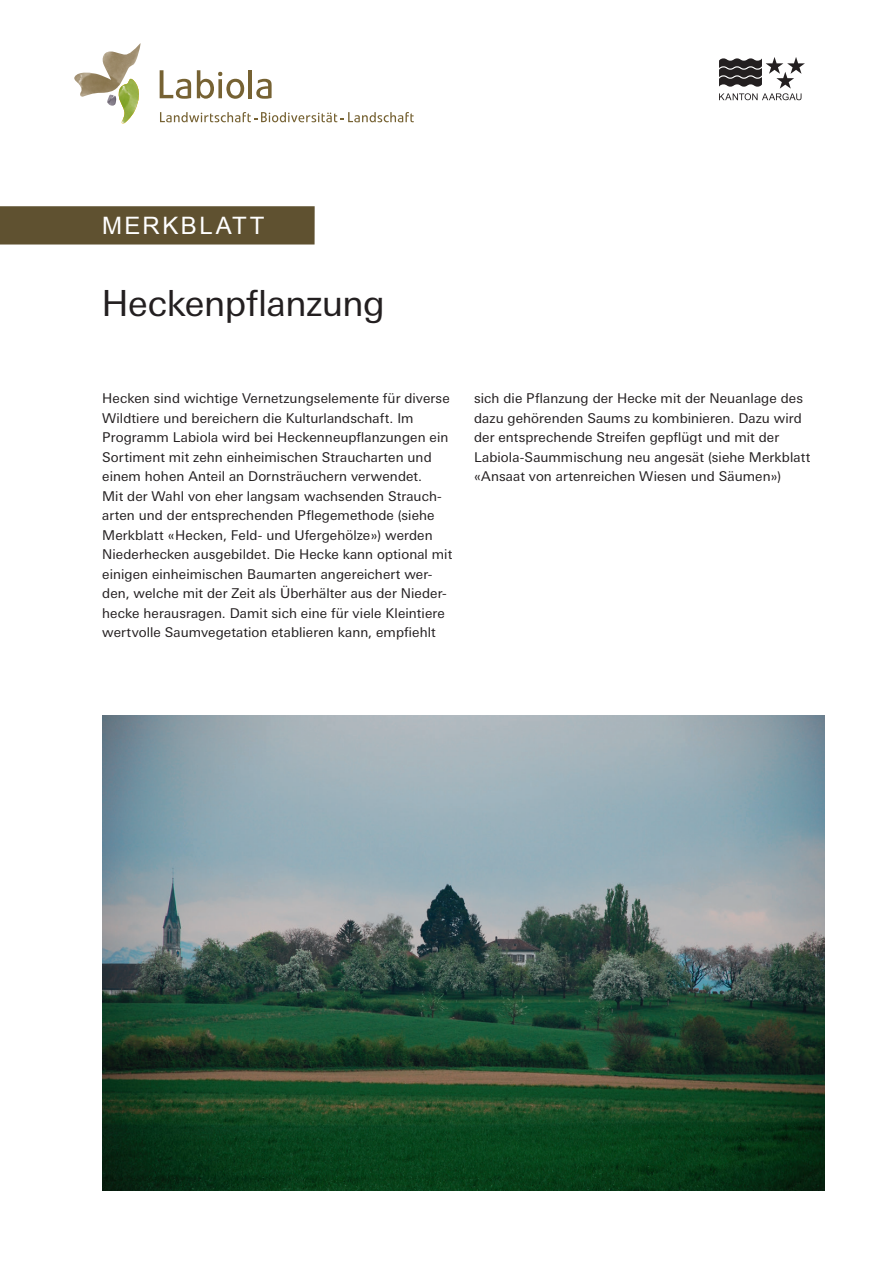
<style>
.page{position:relative;width:893px;height:1263px;background:#fff}
.page>*{position:absolute;margin:0;border:0;box-sizing:border-box;transform-origin:0 0}
.t1{font:36px "Linotype Univers Basic";letter-spacing:-.015em;color:#231f20}
.t2{font:24px "Arial";letter-spacing:.105em;color:#fff}
.t3{font:13.5px/19.5px "Linotype Univers Basic";letter-spacing:.005em;color:#231f20}
</style>
<div class="page">
<div style="left:0;top:206px;width:315px;height:38px;background:#5f5130"></div>
<svg style="left:719px;top:57px;width:86px;height:43px"></svg>
<svg style="left:74px;top:43px;width:67px;height:63px"></svg>
<img style="left:116px;top:79px;width:25px;height:45px">
<svg style="left:160px;top:70px;width:31px;height:29px"></svg>
<svg style="left:197px;top:70px;width:47px;height:29px"></svg>
<hr style="left:248px;top:70px;width:4px;height:28px;background:#766233">
<svg style="left:256px;top:79px;width:16px;height:20px"></svg>
<svg style="left:160px;top:112px;width:254px;height:10px"></svg>
<img style="left:102px;top:715px;width:723px;height:476px">
<h2 class="t2" style="left:102px;top:210px;width:164px">MERKBLATT</h2>
<h1 class="t1" style="left:101px;top:282px;width:285px">Heckenpflanzung</h1>
<p class="t3" style="left:102px;top:389px;width:352px">Hecken sind wichtige Vernetzungselemente für diverse Wildtiere und bereichern die Kulturlandschaft. Im Programm Labiola wird bei Heckenneupflanzungen ein Sortiment mit zehn einheimischen Straucharten und einem hohen Anteil an Dornsträuchern verwendet.<br>Mit der Wahl von eher langsam wachsenden Strauch&shy;arten und der entsprechenden Pflegemethode (siehe Merkblatt «Hecken, Feld- und Ufergehölze») werden Niederhecken ausgebildet. Die Hecke kann optional mit einigen einheimischen Baumarten angereichert wer&shy;den, welche mit der Zeit als Überhälter aus der Nieder&shy;hecke herausragen. Damit sich eine für viele Kleintiere wertvolle Saumvegetation etablieren kann, empfiehlt</p>
<p class="t3" style="left:474px;top:389px;width:338px">sich die Pflanzung der Hecke mit der Neuanlage des dazu gehörenden Saums zu kombinieren. Dazu wird der entsprechende Streifen gepflügt und mit der Labiola-Saummischung neu angesät (siehe Merkblatt «Ansaat von artenreichen Wiesen und Säumen»)</p>
</div>
